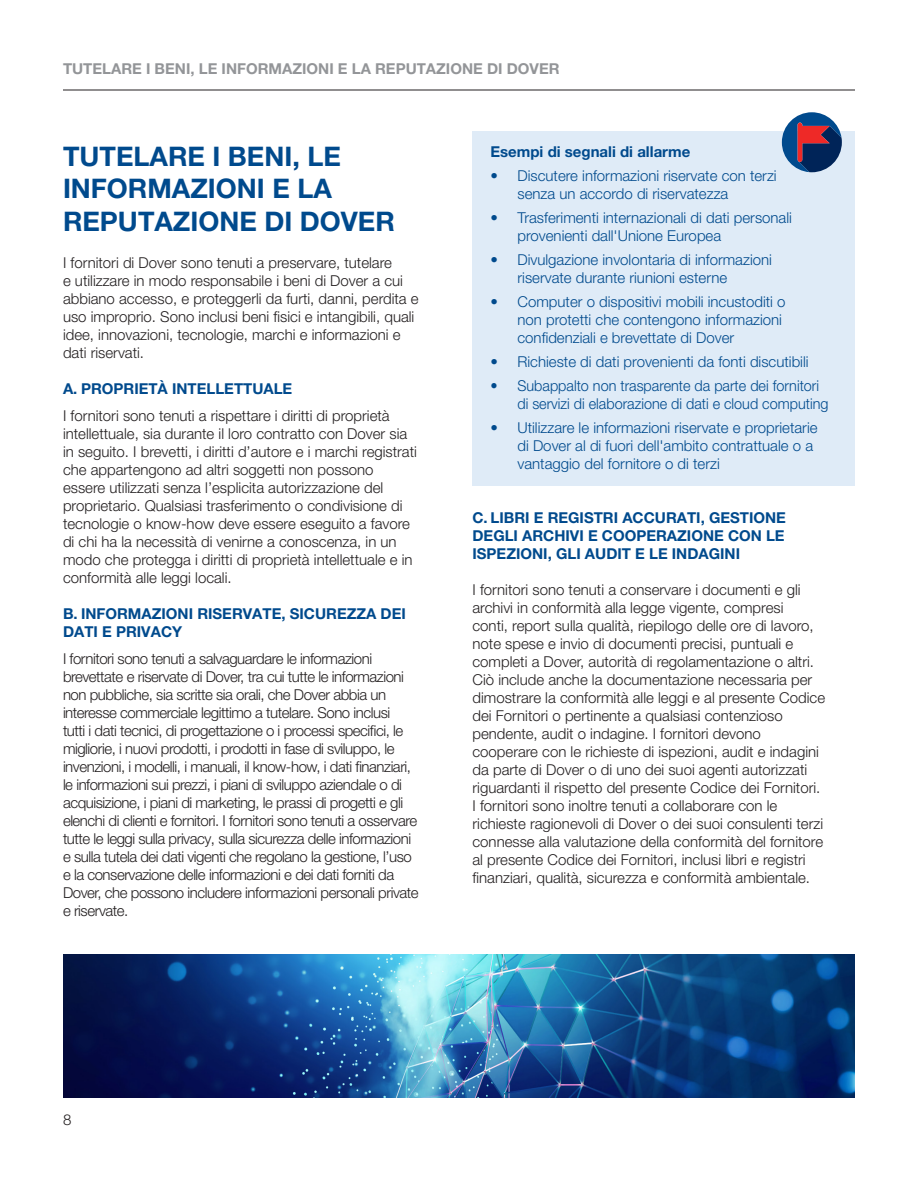
<style>
.page{position:relative;width:918px;height:1188px;background:#fff}
.page>*{position:absolute;margin:0;border:0;box-sizing:border-box;transform-origin:0 0}
.t1{font:700 27px/32.4px "Helvetica Neue LT Pro";color:#004a8d}
.t2{font:300 15px/18px "Helvetica Neue LT Pro";color:#231f20}
.t3{font:300 15px/18px "Helvetica Neue LT Pro";letter-spacing:-.03em;color:#231f20}
.t4{font:300 15px/18px "Helvetica Neue LT Pro";color:#004a8d}
.t5{font:700 15px/18px "Helvetica Neue LT Pro";color:#004a8d}
.t6{font:300 15px/18px "Helvetica Neue LT Pro";color:#004a8d;scale:.96 1}
.t7{font:700 15px "Helvetica Neue LT Pro";color:#939598}
</style>
<div class="page">
<hr style="left:63px;top:90px;width:792px;height:1px;background:#231f20">
<img style="left:63px;top:954px;width:792px;height:144px">
<div style="left:472px;top:131px;width:383px;height:355px;background:#dfebf7"></div>
<svg style="left:782px;top:112px;width:60px;height:60px"></svg>
<p class="t7" style="left:63px;top:59px;width:498px">TUTELARE I BENI, LE INFORMAZIONI E LA REPUTAZIONE DI DOVER</p>
<p class="t1" style="left:63px;top:140px;width:333px">TUTELARE I BENI, LE<br>INFORMAZIONI E LA<br>REPUTAZIONE DI DOVER</p>
<p class="t2" style="left:63px;top:253px;width:357px">I fornitori di Dover sono tenuti a preservare, tutelare<br>e utilizzare in modo responsabile i beni di Dover a cui abbiano accesso, e proteggerli da furti, danni, perdita e uso improprio. Sono inclusi beni fisici e intangibili, quali idee, innovazioni, tecnologie, marchi e informazioni e dati riservati.</p>
<p class="t5" style="left:63px;top:379px;width:231px">A. PROPRIETÀ INTELLETTUALE</p>
<p class="t2" style="left:63px;top:406px;width:355px">I fornitori sono tenuti a rispettare i diritti di proprietà intellettuale, sia durante il loro contratto con Dover sia in seguito. I brevetti, i diritti d’autore e i marchi registrati che appartengono ad altri soggetti non possono essere utilizzati senza l’esplicita autorizzazione del proprietario. Qualsiasi trasferimento o condivisione di tecnologie o know-how deve essere eseguito a favore di chi ha la necessità di venirne a conoscenza, in un modo che protegga i diritti di proprietà intellettuale e in conformità alle leggi locali.</p>
<p class="t5" style="left:63px;top:604px;width:344px">B. INFORMAZIONI RISERVATE, SICUREZZA DEI<br>DATI E PRIVACY</p>
<p class="t3" style="left:63px;top:649px;width:357px">I fornitori sono tenuti a salvaguardare le informazioni brevettate e riservate di Dover, tra cui tutte le informazioni non pubbliche, sia scritte sia orali, che Dover abbia un interesse commerciale legittimo a tutelare. Sono inclusi<br>tutti i dati tecnici, di progettazione o i processi specifici, le migliorie, i nuovi prodotti, i prodotti in fase di sviluppo, le invenzioni, i modelli, i manuali, il know-how, i dati finanziari, le informazioni sui prezzi, i piani di sviluppo aziendale o di acquisizione, i piani di marketing, le prassi di progetti e gli elenchi di clienti e fornitori. I fornitori sono tenuti a osservare tutte le leggi sulla privacy, sulla sicurezza delle informazioni e sulla tutela dei dati vigenti che regolano la gestione, l’uso e la conservazione delle informazioni e dei dati forniti da Dover, che possono includere informazioni personali private e riservate.</p>
<p class="t5" style="left:490px;top:143px;width:201px">Esempi di segnali di allarme</p>
<p class="t4" style="left:518px;top:167px;width:261px;text-indent:-27px">• Discutere informazioni riservate con terzi senza un accordo di riservatezza</p>
<p class="t4" style="left:518px;top:209px;width:276px;text-indent:-27px">• Trasferimenti internazionali di dati personali provenienti dall'Unione Europea</p>
<p class="t4" style="left:518px;top:251px;width:256px;text-indent:-27px">• Divulgazione involontaria di informazioni riservate durante riunioni esterne</p>
<p class="t4" style="left:518px;top:293px;width:270px;text-indent:-27px">• Computer o dispositivi mobili incustoditi o non protetti che contengono informazioni confidenziali e brevettate di Dover</p>
<p class="t4" style="left:490px;top:353px;width:320px">• Richieste di dati provenienti da fonti discutibili</p>
<p class="t6" style="left:518px;top:377px;width:325px;text-indent:-27px">• Subappalto non trasparente da parte dei fornitori di servizi di elaborazione di dati e cloud computing</p>
<p class="t4" style="left:518px;top:419px;width:302px;text-indent:-27px">• Utilizzare le informazioni riservate e proprietarie di Dover al di fuori dell'ambito contrattuale o a vantaggio del fornitore o di terzi</p>
<p class="t5" style="left:472px;top:509px;width:315px;text-align:justify">C. LIBRI E REGISTRI ACCURATI, GESTIONE DEGLI ARCHIVI E COOPERAZIONE CON LE ISPEZIONI, GLI AUDIT E LE INDAGINI</p>
<p class="t2" style="left:472px;top:581px;width:354px">I fornitori sono tenuti a conservare i documenti e gli archivi in conformità alla legge vigente, compresi<br>conti, report sulla qualità, riepilogo delle ore di lavoro, note spese e invio di documenti precisi, puntuali e completi a Dover, autorità di regolamentazione o altri.<br>Ciò include anche la documentazione necessaria per dimostrare la conformità alle leggi e al presente Codice dei Fornitori o pertinente a qualsiasi contenzioso pendente, audit o indagine. I fornitori devono cooperare con le richieste di ispezioni, audit e indagini da parte di Dover o di uno dei suoi agenti autorizzati riguardanti il rispetto del presente Codice dei Fornitori.<br>I fornitori sono inoltre tenuti a collaborare con le richieste ragionevoli di Dover o dei suoi consulenti terzi connesse alla valutazione della conformità del fornitore al presente Codice dei Fornitori, inclusi libri e registri finanziari, qualità, sicurezza e conformità ambientale.</p>
<p class="t2" style="left:63px;top:1110px;width:10px">8</p>
</div>
